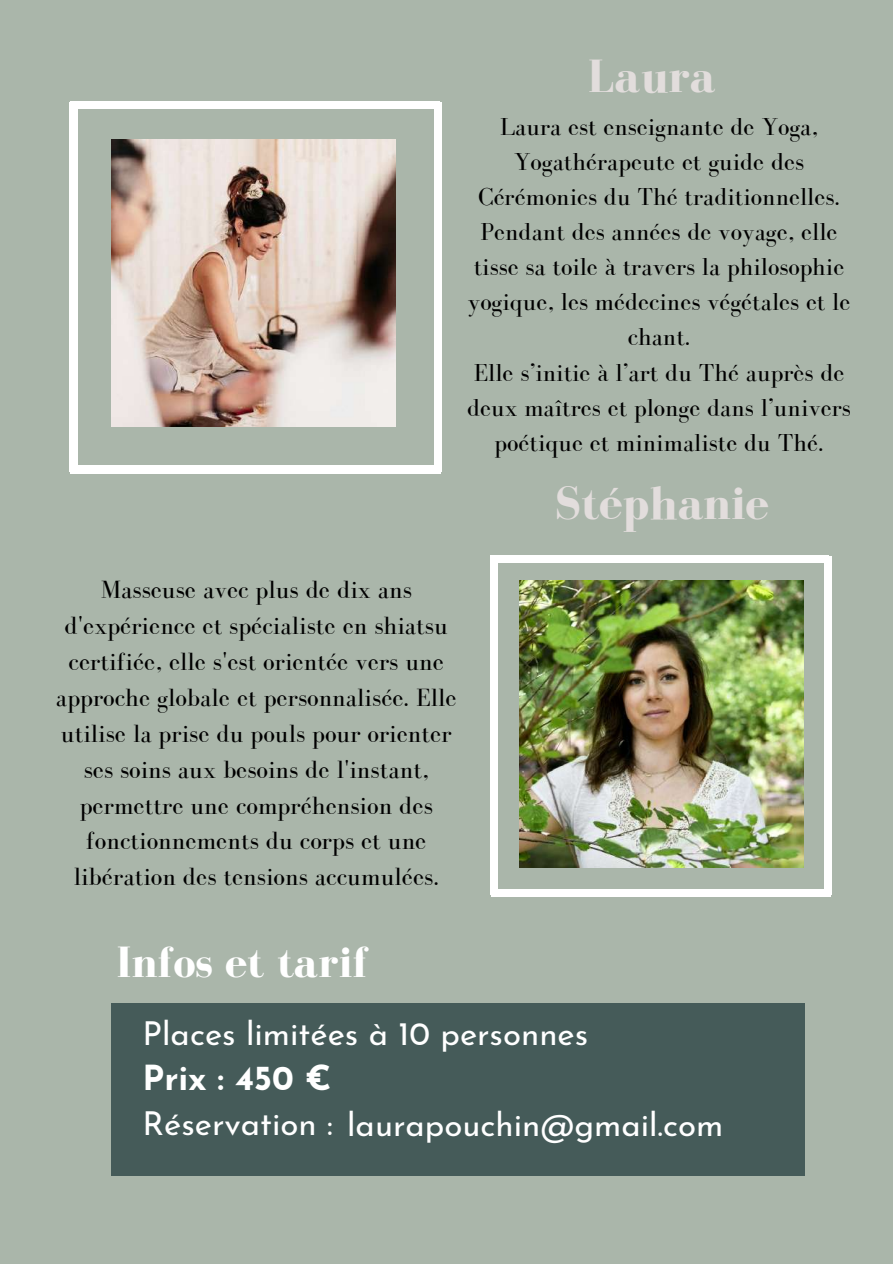
<style>
.page{position:relative;width:893px;height:1264px;background:#fff}
.page>*{position:absolute;margin:0;border:0;box-sizing:border-box;transform-origin:0 0}
.t1{font:700 48px "Bodoni FLF";color:#e2dddc}
.t2{font:700 45px "Bodoni FLF";color:#fff}
.t3{font:700 34.5px "Josefin Sans";color:#fff}
.t4{font:33px "Josefin Sans";color:#fff}
.t5{font:25.65px/35.8px "Bodoni FLF";color:#000;text-align:center}
.t6{font:25.2px/35.1px "Bodoni FLF";color:#000;text-align:center}
</style>
<div class="page">
<div style="left:0;top:0;width:892px;height:1263px;background:#aab6aa"></div>
<div style="left:490px;top:555px;width:239px;height:7px;background:#fff"></div>
<div style="left:590px;top:555px;width:239px;height:7px;background:#fff"></div>
<div style="left:490px;top:556px;width:7px;height:238px;background:#fff"></div>
<div style="left:490px;top:656px;width:7px;height:238px;background:#fff"></div>
<div style="left:824px;top:556px;width:7px;height:238px;background:#fff"></div>
<div style="left:824px;top:656px;width:7px;height:238px;background:#fff"></div>
<div style="left:491px;top:889px;width:238px;height:7px;background:#fff"></div>
<div style="left:591px;top:889px;width:239px;height:7px;background:#fff"></div>
<div style="left:70px;top:101px;width:260px;height:8px;background:#fff"></div>
<div style="left:179px;top:101px;width:260px;height:8px;background:#fff"></div>
<div style="left:70px;top:102px;width:8px;height:260px;background:#fff"></div>
<div style="left:70px;top:211px;width:8px;height:260px;background:#fff"></div>
<div style="left:434px;top:102px;width:7px;height:260px;background:#fff"></div>
<div style="left:434px;top:211px;width:7px;height:260px;background:#fff"></div>
<div style="left:71px;top:465px;width:260px;height:8px;background:#fff"></div>
<div style="left:181px;top:465px;width:260px;height:8px;background:#fff"></div>
<div style="left:111px;top:1002px;width:693px;height:173px;background:#455b59"></div>
<img style="left:111px;top:140px;width:285px;height:287px">
<img style="left:519px;top:580px;width:284px;height:287px">
<h1 class="t1" style="left:587px;top:50px;width:130px">Laura</h1>
<p class="t6" style="left:467px;top:109px;width:385px">Laura est enseignante de Yoga,<br>Yogathérapeute et guide des<br>Cérémonies du Thé traditionnelles.<br>Pendant des années de voyage, elle tisse sa toile à travers la philosophie yogique, les médecines végétales et le chant.<br>Elle s’initie à l’art du Thé auprès de deux maîtres et plonge dans l’univers poétique et minimaliste du Thé.</p>
<p class="t5" style="left:56px;top:571px;width:402px">Masseuse avec plus de dix ans d'expérience et spécialiste en shiatsu certifiée, elle s'est orientée vers une approche globale et personnalisée. Elle utilise la prise du pouls pour orienter ses soins aux besoins de l'instant, permettre une compréhension des fonctionnements du corps et une libération des tensions accumulées.</p>
<h2 class="t2" style="left:116px;top:938px;width:254px">Infos et tarif</h2>
<h1 class="t1" style="left:554px;top:477px;width:216px">Stéphanie</h1>
<p class="t4" style="left:142px;top:1020px;width:447px">Places limitées à 10 personnes</p>
<h3 class="t3" style="left:142px;top:1064px;width:190px">Prix : 450 €</h3>
<p class="t4" style="left:142px;top:1111px;width:582px">Réservation : laurapouchin@gmail.com</p>
</div>
